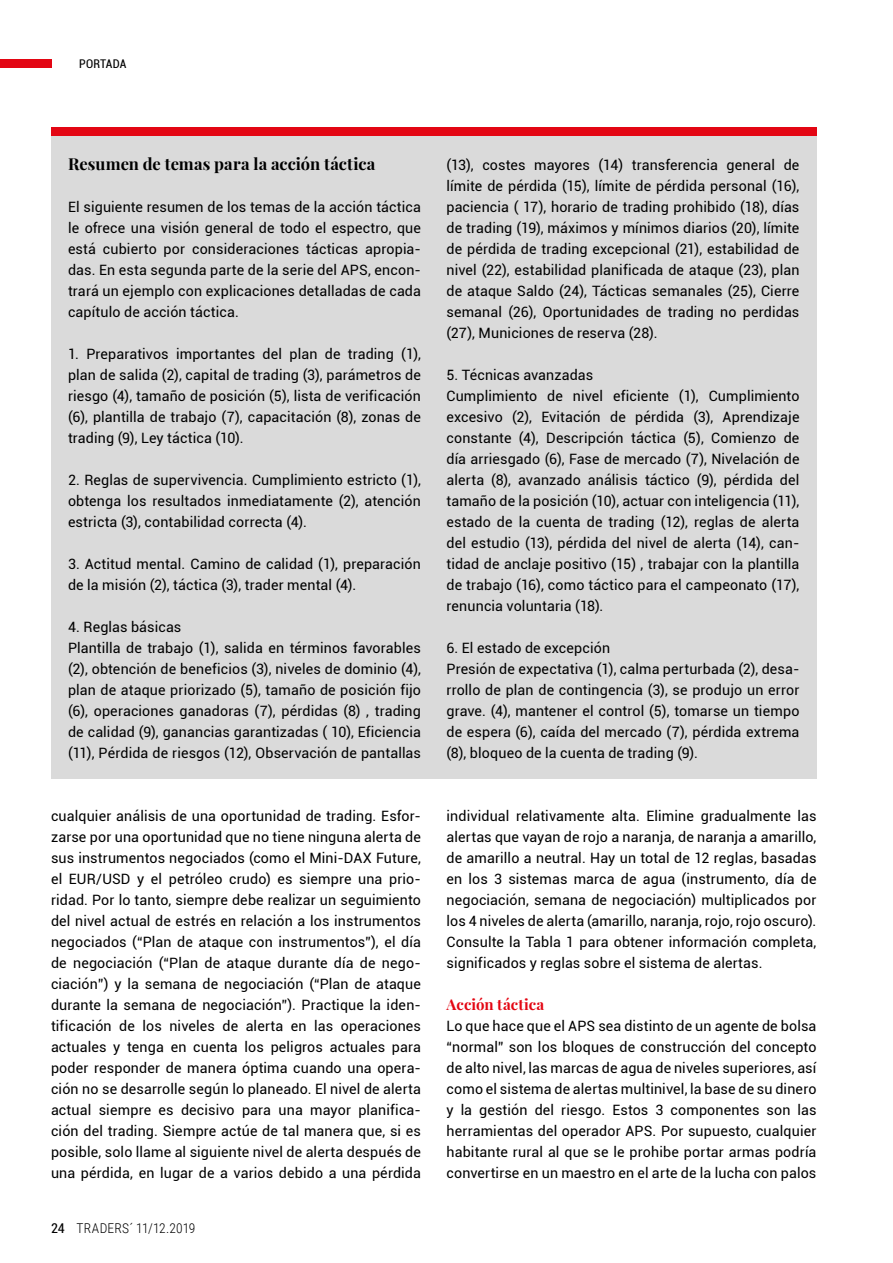
<style>
.page{position:relative;width:893px;height:1263px;background:#fff}
.page>*{position:absolute;margin:0;border:0;box-sizing:border-box;transform-origin:0 0}
.t1{font:700 16.5px "Playfair Display";letter-spacing:.005em;color:#000}
.t2{font:700 15px "Playfair Display";letter-spacing:.005em;color:#e30613}
.t3{font:14.25px/21px "Roboto";letter-spacing:.01em;color:#000;text-align:justify}
.t4{font:300 13.5px "Roboto Condensed";letter-spacing:.015em;color:#000}
.t5{font:condensed 12px "Roboto";letter-spacing:.015em;color:#000}
.s1{font-family:"Roboto";font-weight:400;font-stretch:condensed}
</style>
<div class="page">
<div style="left:0;top:60px;width:51px;height:8px;background:#e30613"></div>
<div style="left:51px;top:128px;width:765px;height:651px;background:#dadada"></div>
<div style="left:51px;top:128px;width:765px;height:8px;background:#e30613"></div>
<p class="t5" style="left:79px;top:55px;width:49px">PORTADA</p>
<p class="t1" style="left:68px;top:153px;width:309px">Resumen de temas para la acción táctica</p>
<p class="t3" style="left:68px;top:195px;width:354px">El siguiente resumen de los temas de la acción táctica le ofrece una visión general de todo el espectro, que está cubierto por consideraciones tácticas apropia&shy;das. En esta segunda parte de la serie del APS, encon&shy;trará un ejemplo con explicaciones detalladas de cada capítulo de acción táctica.</p>
<p class="t3" style="left:68px;top:342px;width:354px">1. Preparativos importantes del plan de trading (1), plan de salida (2), capital de trading (3), parámetros de riesgo (4), tamaño de posición (5), lista de verificación (6), plantilla de trabajo (7), capacitación (8), zonas de trading (9), Ley táctica (10).</p>
<p class="t3" style="left:68px;top:468px;width:354px">2. Reglas de supervivencia. Cumplimiento estricto (1), obtenga los resultados inmediatamente (2), atención estricta (3), contabilidad correcta (4).</p>
<p class="t3" style="left:68px;top:553px;width:354px">3. Actitud mental. Camino de calidad (1), preparación de la misión (2), táctica (3), trader mental (4).</p>
<p class="t3" style="left:68px;top:615px;width:354px;text-align:left">4. Reglas básicas<br>Plantilla de trabajo (1), salida en términos favorables (2), obtención de beneficios (3), niveles de dominio (4), plan de ataque priorizado (5), tamaño de posición fijo (6), operaciones ganadoras (7), pérdidas (8) , trading de calidad (9), ganancias garantizadas ( 10), Eficiencia (11), Pérdida de riesgos (12), Observación de pantallas</p>
<p class="t3" style="left:446px;top:154px;width:354px">(13), costes mayores (14) transferencia general de límite de pérdida (15), límite de pérdida personal (16), paciencia ( 17), horario de trading prohibido (18), días de trading (19), máximos y mínimos diarios (20), límite de pérdida de trading excepcional (21), estabilidad de nivel (22), estabilidad planificada de ataque (23), plan de ataque Saldo (24), Tácticas semanales (25), Cierre semanal (26), Oportunidades de trading no perdidas (27), Municiones de reserva (28).</p>
<p class="t3" style="left:446px;top:364px;width:354px;text-align:left">5. Técnicas avanzadas<br>Cumplimiento de nivel eficiente (1), Cumplimiento excesivo (2), Evitación de pérdida (3), Aprendizaje constante (4), Descripción táctica (5), Comienzo de día arriesgado (6), Fase de mercado (7), Nivelación de alerta (8), avanzado análisis táctico (9), pérdida del tamaño de la posición (10), actuar con inteligencia (11), estado de la cuenta de trading (12), reglas de alerta del estudio (13), pérdida del nivel de alerta (14), can&shy;tidad de anclaje positivo (15) , trabajar con la plantilla de trabajo (16), como táctico para el campeonato (17), renuncia voluntaria (18).</p>
<p class="t3" style="left:446px;top:637px;width:354px;text-align:left">6. El estado de excepción<br>Presión de expectativa (1), calma perturbada (2), desa&shy;rrollo de plan de contingencia (3), se produjo un error grave. (4), mantener el control (5), tomarse un tiempo de espera (6), caída del mercado (7), pérdida extrema (8), bloqueo de la cuenta de trading (9).</p>
<p class="t3" style="left:51px;top:804px;width:371px">cualquier análisis de una oportunidad de trading. Esfor&shy;zarse por una oportunidad que no tiene ninguna alerta de sus instrumentos negociados (como el Mini-DAX Future, el EUR/USD y el petróleo crudo) es siempre una prio&shy;ridad. Por lo tanto, siempre debe realizar un seguimiento del nivel actual de estrés en relación a los instrumentos negociados (“Plan de ataque con instrumentos”), el día de negociación (“Plan de ataque durante día de nego&shy;ciación”) y la semana de negociación (“Plan de ataque durante la semana de negociación”). Practique la iden&shy;tificación de los niveles de alerta en las operaciones actuales y tenga en cuenta los peligros actuales para poder responder de manera óptima cuando una opera&shy;ción no se desarrolle según lo planeado. El nivel de alerta actual siempre es decisivo para una mayor planifica&shy;ción del trading. Siempre actúe de tal manera que, si es posible, solo llame al siguiente nivel de alerta después de una pérdida, en lugar de a varios debido a una pérdida</p>
<p class="t3" style="left:446px;top:805px;width:371px">individual relativamente alta. Elimine gradualmente las alertas que vayan de rojo a naranja, de naranja a amarillo, de amarillo a neutral. Hay un total de 12 reglas, basadas en los 3 sistemas marca de agua (instrumento, día de negociación, semana de negociación) multiplicados por los 4 niveles de alerta (amarillo, naranja, rojo, rojo oscuro).<br>Consulte la Tabla 1 para obtener información completa, significados y reglas sobre el sistema de alertas.</p>
<p class="t2" style="left:446px;top:994px;width:99px">Acción táctica</p>
<p class="t3" style="left:446px;top:1014px;width:371px">Lo que hace que el APS sea distinto de un agente de bolsa “normal” son los bloques de construcción del concepto de alto nivel, las marcas de agua de niveles superiores, así como el sistema de alertas multinivel, la base de su dinero y la gestión del riesgo. Estos 3 componentes son las herramientas del operador APS. Por supuesto, cualquier habitante rural al que se le prohibe portar armas podría convertirse en un maestro en el arte de la lucha con palos</p>
<p class="t4" style="left:51px;top:1219px;width:146px"><span class="s1">24</span> TRADERS´ 11/12.2019</p>
</div>
